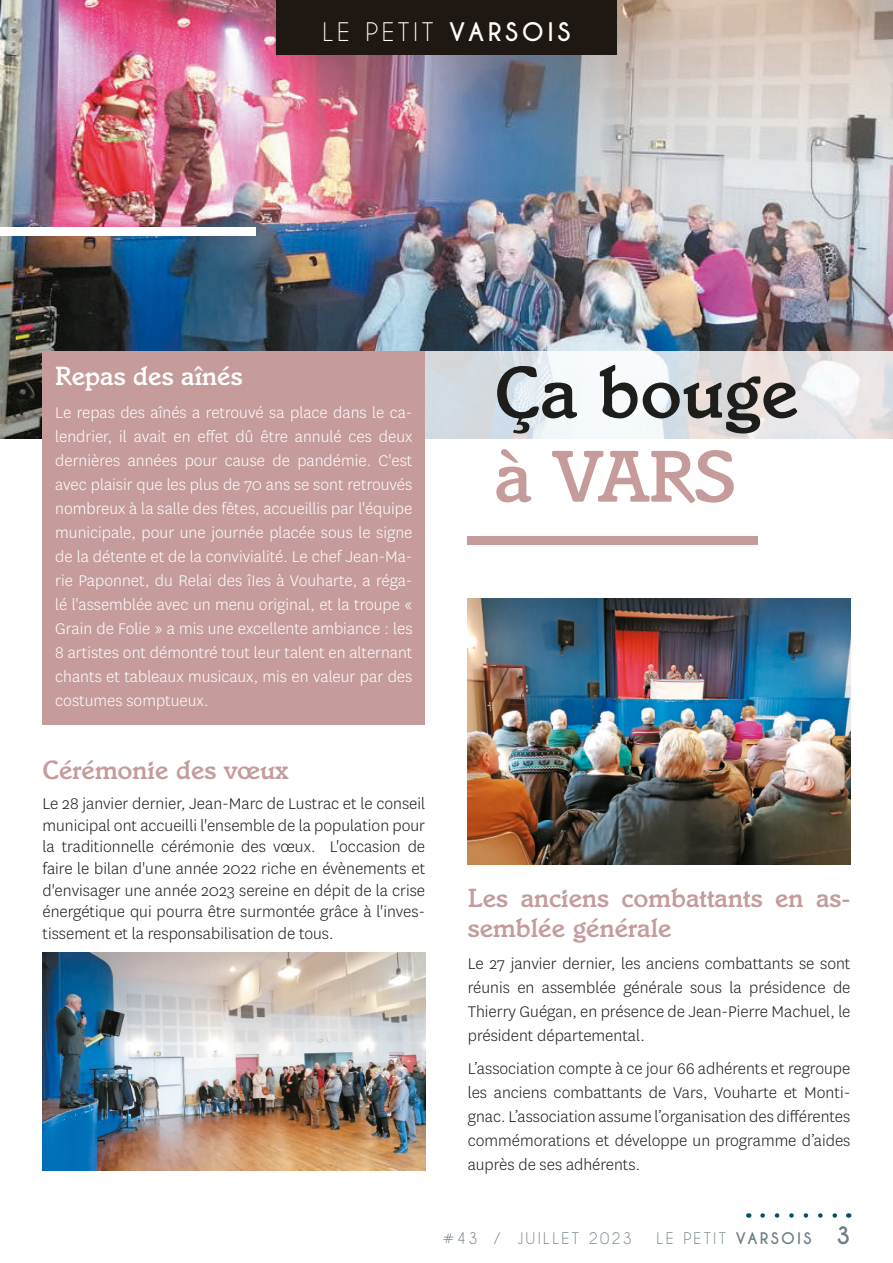
<style>
.page{position:relative;width:893px;height:1263px;background:#fff}
.page>*{position:absolute;margin:0;border:0;box-sizing:border-box;transform-origin:0 0}
.t1{font:500 75px "Italia";color:#1d1d1b}
.t2{font:500 75px "Italia";color:#c59b9b}
.t3{font:500 27px/30px "Italia";color:#c59b9b}
.t4{font:500 27px "Italia";color:#fff}
.t5{font:24px "Caviar Dreams";letter-spacing:.15em;color:#fff}
.t6{font:300 18px/24px "National";color:#1d1d1b;text-align:justify}
.t7{font:300 18px/24px "National";color:#fff;text-align:justify}
.t8{font:15px "Caviar Dreams";letter-spacing:.15em;color:#6b7c85}
.s1{font-weight:700}
.s2{font-weight:700;font-size:22.5px}
</style>
<div class="page">
<svg style="left:762px;top:1213px;width:75px;height:5px"></svg>
<img style="left:468px;top:598px;width:382px;height:266px">
<img style="left:0;top:0;width:893px;height:438px">
<div style="left:276px;top:0;width:341px;height:55px;background:#1e1712"></div>
<div style="left:468px;top:536px;width:290px;height:8px;background:#c59b9b"></div>
<div style="left:0;top:227px;width:255px;height:9px;background:#fff"></div>
<img style="left:43px;top:952px;width:382px;height:218px">
<svg style="left:425px;top:351px;width:468px;height:88px"></svg>
<div style="left:43px;top:351px;width:382px;height:374px;background:#c59b9b"></div>
<h3 class="t5" style="left:323px;top:17px;width:249px">LE PETIT <span class="s1">VARSOIS</span></h3>
<h2 class="t4" style="left:55px;top:360px;width:189px">Repas des aînés</h2>
<p class="t7" style="left:55px;top:400px;width:359px">Le repas des aînés a retrouvé sa place dans le ca&shy;lendrier, il avait en effet dû être annulé ces deux dernières années pour cause de pandémie. C'est avec plaisir que les plus de 70 ans se sont retrouvés nombreux à la salle des fêtes, accueillis par l'équipe municipale, pour une journée placée sous le signe de la détente et de la convivialité. Le chef Jean-Ma&shy;rie Paponnet, du Relai des îIes à Vouharte, a réga&shy;lé l'assemblée avec un menu original, et la troupe « Grain de Folie » a mis une excellente ambiance : les 8 artistes ont démontré tout leur talent en alternant chants et tableaux musicaux, mis en valeur par des costumes somptueux.</p>
<h2 class="t3" style="left:43px;top:754px;width:248px">Cérémonie des vœux</h2>
<p class="t6" style="left:43px;top:792px;width:384px;line-height:21.6px">Le 28 janvier dernier, Jean-Marc de Lustrac et le conseil municipal ont accueilli l'ensemble de la population pour la traditionnelle cérémonie des vœux. L'occasion de faire le bilan d'une année 2022 riche en évènements et d'envisager une année 2023 sereine en dépit de la crise énergétique qui pourra être surmontée grâce à l'inves&shy;tissement et la responsabilisation de tous.</p>
<h1 class="t1" style="left:494px;top:348px;width:306px">Ça bouge</h1>
<h1 class="t2" style="left:494px;top:432px;width:243px">à VARS</h1>
<h2 class="t3" style="left:468px;top:882px;width:384px">Les anciens combattants en as&shy;semblée générale</h2>
<p class="t6" style="left:468px;top:951px;width:384px">Le 27 janvier dernier, les anciens combattants se sont réunis en assemblée générale sous la présidence de Thierry Guégan, en présence de Jean-Pierre Machuel, le président départemental.</p>
<p class="t6" style="left:468px;top:1056px;width:384px">L’association compte à ce jour 66 adhérents et regroupe les anciens combattants de Vars, Vouharte et Monti&shy;gnac. L’association assume l’organisation des différentes commémorations et développe un programme d’aides auprès de ses adhérents.</p>
<p class="t8" style="left:443px;top:1229px;width:191px">#43 / JUILLET 2023</p>
<p class="t8" style="left:657px;top:1229px;width:195px">LE PETIT <span class="s1">VARSOIS</span> <span class="s2">3</span></p>
</div>
